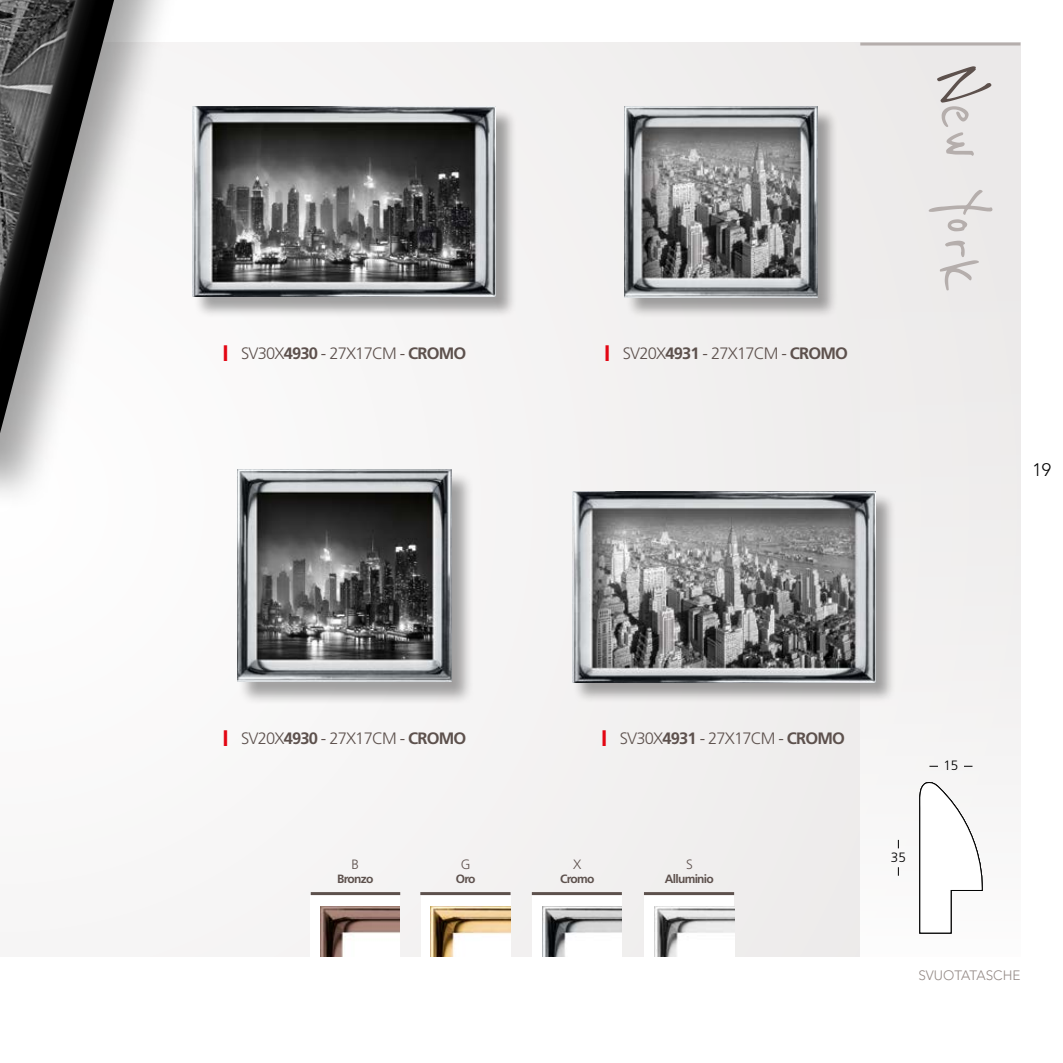
<style>
.page{position:relative;width:1063px;height:1063px;background:#fff}
.page>*{position:absolute;margin:0;border:0;box-sizing:border-box;transform-origin:0 0}
.t1{font:76.5px "Reenie Beanie";color:#b5aeac}
.t2{font:300 18px "Avenir LT Std";color:#000}
.t3{font:300 16.5px "Frutiger LT Std";letter-spacing:-.05em;color:#5d514d}
.t4{font:300 13.5px "Avenir LT Std";color:#958b87}
.t5{font:300 13.5px "Frutiger LT Std";color:#000}
.t6{font:300 13.5px "Frutiger LT Std";color:#5d514d}
.t7{font:700 12px "Frutiger LT Std";letter-spacing:-.06em;color:#5d514d}
.s1{font-weight:700;font-size:22.5px;color:#e30613}
.s2{font-weight:700}
.s3{color:#5d514d}
</style>
<div class="page">
<div style="left:0;top:43px;width:1020px;height:914px;background:#f5f3f3"></div>
<div style="left:860px;top:43px;width:160px;height:914px;background:#efeded"></div>
<hr style="left:860px;top:43px;width:160px;height:3px;background:#b5aeac">
<svg style="left:919px;top:782px;width:68px;height:151px"></svg>
<div style="left:935px;top:830px;width:28px;height:55px;background:#fff"></div>
<div style="left:0;top:0;width:227px;height:513px;background:#000;opacity:.35"></div>
<img style="left:0;top:0;width:114px;height:433px">
<div style="left:573px;top:493px;width:323px;height:210px;background:#000;opacity:.35"></div>
<img style="left:572px;top:492px;width:303px;height:190px">
<div style="left:238px;top:471px;width:237px;height:234px;background:#000;opacity:.35"></div>
<img style="left:237px;top:470px;width:215px;height:212px">
<div style="left:194px;top:107px;width:323px;height:211px;background:#000;opacity:.35"></div>
<img style="left:193px;top:106px;width:303px;height:191px">
<div style="left:625px;top:107px;width:213px;height:211px;background:#000;opacity:.35"></div>
<img style="left:624px;top:106px;width:193px;height:191px">
<div style="left:533px;top:892px;width:89px;height:65px;background:#fff"></div>
<img style="left:542px;top:906px;width:80px;height:51px">
<div style="left:421px;top:892px;width:89px;height:65px;background:#fff"></div>
<img style="left:431px;top:906px;width:79px;height:51px">
<div style="left:311px;top:892px;width:89px;height:65px;background:#fff"></div>
<img style="left:320px;top:906px;width:80px;height:51px">
<div style="left:645px;top:892px;width:89px;height:65px;background:#fff"></div>
<img style="left:654px;top:906px;width:80px;height:51px">
<hr style="left:532px;top:892px;width:90px;height:3px;background:#5d514d">
<hr style="left:420px;top:892px;width:91px;height:3px;background:#5d514d">
<hr style="left:311px;top:892px;width:89px;height:3px;background:#5d514d">
<hr style="left:644px;top:892px;width:90px;height:3px;background:#5d514d">
<p class="t3" style="left:222px;top:344px;width:245px"><span class="s1">I</span> SV30X<span class="s2">4930</span> - 27X17CM - <span class="s2">CROMO</span></p>
<p class="t3" style="left:604px;top:344px;width:245px"><span class="s1">I</span> SV20X<span class="s2">4931</span> - 27X17CM - <span class="s2">CROMO</span></p>
<h1 class="t1" style="left:1003px;top:66px;width:226px;rotate:90deg"><span class="s3">N</span>ew York</h1>
<p class="t2" style="left:1032px;top:459px;width:20px">19</p>
<p class="t3" style="left:222px;top:729px;width:245px"><span class="s1">I</span> SV20X<span class="s2">4930</span> - 27X17CM - <span class="s2">CROMO</span></p>
<p class="t3" style="left:601px;top:729px;width:245px"><span class="s1">I</span> SV30X<span class="s2">4931</span> - 27X17CM - <span class="s2">CROMO</span></p>
<p class="t5" style="left:943px;top:758px;width:17px">15</p>
<p class="t6" style="left:352px;top:856px;width:9px">B</p>
<p class="t7" style="left:337px;top:872px;width:38px">Bronzo</p>
<p class="t6" style="left:461px;top:856px;width:11px">G</p>
<p class="t7" style="left:456px;top:872px;width:21px">Oro</p>
<p class="t6" style="left:573px;top:856px;width:10px">X</p>
<p class="t7" style="left:560px;top:872px;width:36px">Cromo</p>
<p class="t6" style="left:686px;top:856px;width:8px">S</p>
<p class="t7" style="left:665px;top:872px;width:50px">Alluminio</p>
<p class="t5" style="left:891px;top:849px;width:17px">35</p>
<p class="t4" style="left:918px;top:967px;width:104px">SVUOTATASCHE</p>
</div>
